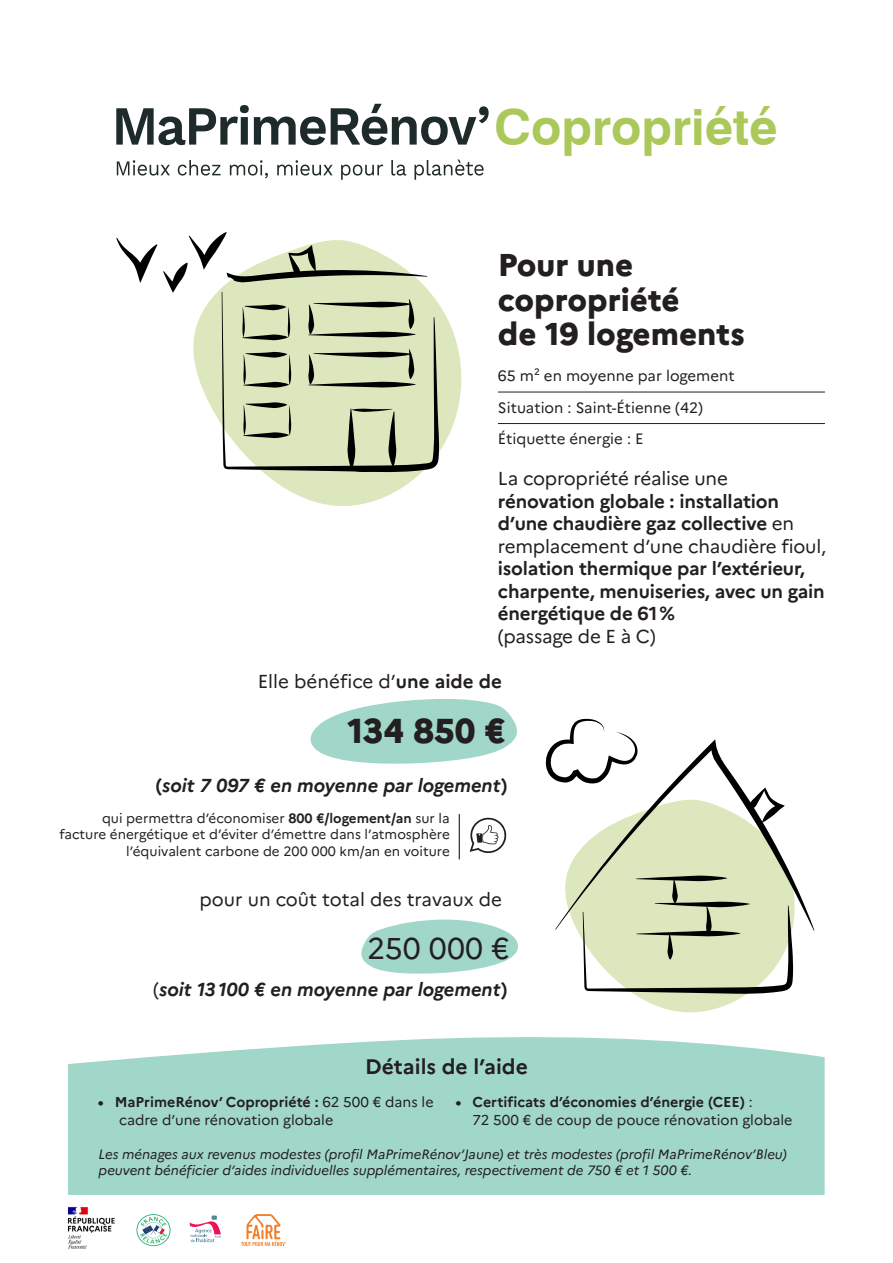
<style>
.page{position:relative;width:893px;height:1263px;background:#fff}
.page>*{position:absolute;margin:0;border:0;box-sizing:border-box;transform-origin:0 0}
.t1{font:700 49.95px "Swiss 721 BT";color:#aac95a}
.t2{font:800 34.5px "Marianne";color:#231f20}
.titre-51__cc{font:800 31.5px/34.5px "Marianne";color:#231f20}
.t3{font:30px "Marianne";color:#231f20}
.titre-51__cc-2{font:700 21px "Marianne";color:#231f20}
.texte_CC{font:700 18.75px/22.5px "Marianne";letter-spacing:-.01em;color:#231f20}
.texte_CC-2{font:italic 700 18.75px "Marianne";color:#231f20}
.texte_CC-3{font:18.75px "Marianne";color:#231f20}
.texte-5_CC{font:15px "Marianne";color:#231f20}
.Style_de_paragraphe{font:15px "Marianne";color:#231f20}
.t4{font:700 14.25px/18px "Marianne";color:#231f20}
.t5{font:14.25px/18px "Marianne";color:#231f20}
.t6{font:italic 13.5px/16.2px "Marianne";color:#231f20}
.t7{font:13.5px/16.2px "Marianne";color:#231f20;text-align:right}
.s1{font-weight:400}
.s2{font-weight:700}
.s3{font-style:normal}
.s4{font-weight:400;font-style:normal}
</style>
<div class="page">
<svg style="left:116px;top:104px;width:373px;height:41px"></svg>
<svg style="left:117px;top:160px;width:53px;height:16px"></svg>
<svg style="left:178px;top:160px;width:43px;height:16px"></svg>
<svg style="left:230px;top:160px;width:38px;height:18px"></svg>
<svg style="left:277px;top:160px;width:56px;height:16px"></svg>
<svg style="left:341px;top:165px;width:42px;height:15px"></svg>
<svg style="left:391px;top:160px;width:15px;height:16px"></svg>
<svg style="left:414px;top:160px;width:70px;height:20px"></svg>
<hr style="left:498px;top:392px;width:327px;height:1px;background:#231f20">
<hr style="left:498px;top:423px;width:327px;height:1px;background:#231f20">
<svg style="left:310px;top:699px;width:207px;height:65px"></svg>
<svg style="left:361px;top:919px;width:157px;height:55px"></svg>
<div style="left:68px;top:1037px;width:757px;height:158px;background:#a1d7c8"></div>
<svg style="left:578px;top:931px;width:216px;height:82px"></svg>
<svg style="left:545px;top:718px;width:87px;height:62px"></svg>
<svg style="left:583px;top:931px;width:210px;height:63px;background:#c4ccad"></svg>
<svg style="left:555px;top:739px;width:259px;height:192px;fill:#dce7bd"></svg>
<svg style="left:263px;top:305px;width:199px;height:201px;fill:#dce7bd"></svg>
<svg style="left:116px;top:238px;width:41px;height:45px"></svg>
<svg style="left:163px;top:232px;width:276px;height:240px"></svg>
<svg style="left:470px;top:817px;width:36px;height:36px"></svg>
<hr style="left:459px;top:814px;width:1px;height:45px;background:#000">
<svg style="left:190px;top:1215px;width:31px;height:27px"></svg>
<svg style="left:241px;top:1214px;width:45px;height:32px"></svg>
<svg style="left:136px;top:1214px;width:34px;height:32px"></svg>
<img style="left:67px;top:1206px;width:48px;height:43px">
<p class="t1" style="left:494px;top:96px;width:285px">Copropriété</p>
<p class="titre-51__cc" style="left:498px;top:248px;width:248px">Pour une copropriété<br>de 19 logements</p>
<p class="texte-5_CC" style="left:498px;top:367px;width:238px">65 m² en moyenne par logement</p>
<p class="texte-5_CC" style="left:498px;top:398px;width:207px">Situation : Saint-Étienne (42)</p>
<p class="Style_de_paragraphe" style="left:498px;top:430px;width:147px">Étiquette énergie : E</p>
<p class="texte_CC" style="left:498px;top:467px;width:330px"><span class="s1">La copropriété réalise une </span>rénovation globale : installation d’une chaudière gaz collective <span class="s1">en remplacement d’une chaudière fioul, </span>isolation thermique par l’extérieur, charpente, menuiseries, avec un gain énergétique de 61%<br><span class="s1">(passage de E à C)</span></p>
<p class="texte_CC-3" style="left:258px;top:670px;width:246px">Elle bénéfice d’<span class="s2">une aide de</span></p>
<p class="t2" style="left:348px;top:709px;width:160px">134 850 €</p>
<p class="texte_CC-2" style="left:155px;top:773px;width:354px"><span class="s3">(</span>soit 7 097 € en moyenne par logement<span class="s3">)</span></p>
<p class="t7" style="left:60px;top:810px;width:392px">qui permettra d’économiser <span class="s2">800 €/logement/an</span> sur la facture énergétique et d’éviter d’émettre dans l’atmosphère l’équivalent carbone de 200 000 km/an en voiture</p>
<p class="texte_CC-3" style="left:199px;top:888px;width:304px">pour un coût total des travaux de</p>
<p class="t3" style="left:367px;top:929px;width:144px">250 000 €</p>
<p class="texte_CC-2" style="left:153px;top:978px;width:356px"><span class="s4">(</span>soit 13100 € en moyenne par logement<span class="s3">)</span></p>
<p class="titre-51__cc-2" style="left:365px;top:1054px;width:164px">Détails de l’aide</p>
<p class="t5" style="left:119px;top:1093px;width:316px;text-indent:-22px"><span class="s2">• MaPrimeRénov’ Copropriété :</span> 62 500 € dans le cadre d’une rénovation globale</p>
<p class="t4" style="left:473px;top:1093px;width:321px;text-indent:-17px">• Certificats d’économies d’énergie (CEE) <span class="s1">:<br>72 500 € de coup de pouce rénovation globale</span></p>
<p class="t6" style="left:99px;top:1146px;width:690px">Les ménages aux revenus modestes (profil MaPrimeRénov’Jaune) et très modestes (profil MaPrimeRénov’Bleu) peuvent bénéficier d’aides individuelles supplémentaires, respectivement de 750 € et 1 500 €.</p>
</div>
